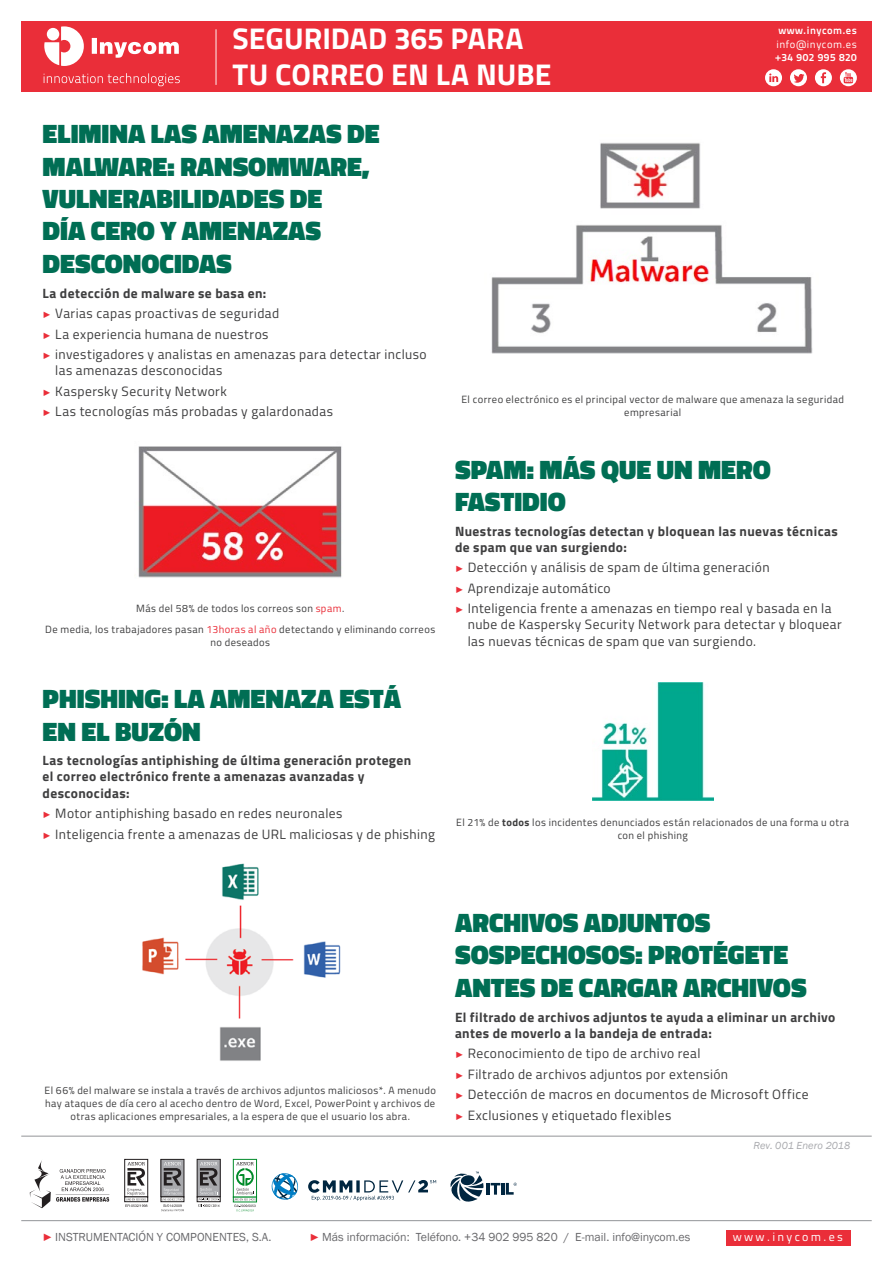
<style>
.page{position:relative;width:893px;height:1263px;background:#fff}
.page>*{position:absolute;margin:0;border:0;box-sizing:border-box;transform-origin:0 0}
.t1{font:700 30px/36px "Titillium Web";color:#fff}
.viñetas_con_triangul{font:900 27px/32.4px "Titillium Web";color:#006e54}
.t2{font:13.5px/16.2px "Titillium Web";letter-spacing:.03em;color:#3e3e3f}
.viñetas_con_triangul-2{font:700 13.5px/16.2px "Titillium Web";letter-spacing:.03em;color:#3e3e3f}
.t3{font:12px "Franklin Gothic";color:#69696c}
.t4{font:12px "Titillium Text 22 L";letter-spacing:.19em;color:#fff}
.viñetas_con_triangul-3{font:10.5px/12.6px "Titillium Web";letter-spacing:.04em;color:#3e3e3f;text-align:center}
.t5{font:700 10.5px "Titillium Text 22 L";letter-spacing:.05em;color:#fff}
.viñetas_con_triangul-4{font:italic 10.5px "Franklin Gothic";letter-spacing:.01em;color:#a8a9ad}
.t6{font:10.5px "Titillium Text 22 L";letter-spacing:.05em;color:#fff}
.s1{font-family:"Times New Roman";font-size:9px;color:#ea2e39}
.s2{color:#ea2e39}
.s3{font-weight:700}
.s4{font-family:"Times New Roman";font-size:10.5px;color:#ea2e39}
.s5{font-size:10.5px;color:#ea2e39}
</style>
<div class="page">
<hr style="left:21px;top:1220px;width:851px;height:1px;background:#939598">
<div style="left:21px;top:21px;width:851px;height:70px;background:#ea2e39"></div>
<svg style="left:765px;top:69px;width:17px;height:17px"></svg>
<svg style="left:790px;top:69px;width:17px;height:17px"></svg>
<svg style="left:815px;top:69px;width:17px;height:17px"></svg>
<svg style="left:840px;top:69px;width:17px;height:17px"></svg>
<hr style="left:216px;top:29px;width:1px;height:56px;background:#fff">
<svg style="left:44px;top:26px;width:136px;height:60px"></svg>
<div style="left:726px;top:1230px;width:124px;height:16px;background:#ea2e39"></div>
<hr style="left:21px;top:1136px;width:851px;height:1px;background:#939598">
<svg style="left:30px;top:1160px;width:79px;height:48px"></svg>
<div style="left:125px;top:1159px;width:23px;height:38px;border:1px solid #231f20"></div>
<div style="left:125px;top:1197px;width:23px;height:5px;border:1px solid #231f20"></div>
<svg style="left:125px;top:1162px;width:22px;height:45px"></svg>
<div style="left:161px;top:1159px;width:23px;height:38px;background:#a8a9ad"></div>
<div style="left:161px;top:1159px;width:23px;height:38px;border:1px solid #231f20"></div>
<svg style="left:161px;top:1162px;width:23px;height:49px"></svg>
<div style="left:233px;top:1159px;width:24px;height:38px;background:#fff;border:1px solid #008a29"></div>
<svg style="left:234px;top:1162px;width:22px;height:49px"></svg>
<div style="left:197px;top:1159px;width:23px;height:38px;background:#a8a9ad"></div>
<div style="left:197px;top:1159px;width:23px;height:38px;border:1px solid #231f20"></div>
<div style="left:197px;top:1197px;width:23px;height:5px;border:1px solid #231f20"></div>
<svg style="left:198px;top:1162px;width:22px;height:45px"></svg>
<img style="left:491px;top:142px;width:322px;height:212px">
<img style="left:138px;top:446px;width:204px;height:132px">
<img style="left:142px;top:863px;width:199px;height:198px">
<img style="left:592px;top:682px;width:121px;height:118px">
<svg style="left:271px;top:1173px;width:27px;height:27px"></svg>
<svg style="left:308px;top:1171px;width:209px;height:31px"></svg>
<p class="t1" style="left:233px;top:19px;width:320px">SEGURIDAD 365 PARA<br>TU CORREO EN LA NUBE</p>
<p class="t5" style="left:778px;top:23px;width:80px">www.inycom.es</p>
<p class="t6" style="left:776px;top:36px;width:82px">info@inycom.es</p>
<p class="t5" style="left:776px;top:50px;width:83px">+34 902 995 820</p>
<p class="viñetas_con_triangul" style="left:43px;top:118px;width:339px">ELIMINA LAS AMENAZAS DE<br>MALWARE: RANSOMWARE,<br>VULNERABILIDADES DE<br>DÍA CERO Y AMENAZAS<br>DESCONOCIDAS</p>
<p class="viñetas_con_triangul-2" style="left:43px;top:284px;width:225px">La detección de malware se basa en:</p>
<p class="t2" style="left:43px;top:305px;width:238px"><span class="s1">►</span> Varias capas proactivas de seguridad</p>
<p class="t2" style="left:43px;top:325px;width:227px"><span class="s1">►</span> La experiencia humana de nuestros</p>
<p class="t2" style="left:55px;top:345px;width:373px;text-indent:-13px"><span class="s1">►</span> investigadores y analistas en amenazas para detectar incluso las amenazas desconocidas</p>
<p class="t2" style="left:43px;top:382px;width:186px"><span class="s1">►</span> Kaspersky Security Network</p>
<p class="t2" style="left:43px;top:403px;width:292px"><span class="s1">►</span> Las tecnologías más probadas y galardonadas</p>
<p class="viñetas_con_triangul-3" style="left:136px;top:601px;width:210px">Más del 58% de todos los correos son <span class="s2">spam</span>.</p>
<p class="viñetas_con_triangul-3" style="left:45px;top:622px;width:392px">De media, los trabajadores pasan <span class="s2">13horas al año</span> detectando y eliminando correos no deseados</p>
<p class="viñetas_con_triangul" style="left:43px;top:682px;width:360px">PHISHING: LA AMENAZA ESTÁ<br>EN EL BUZÓN</p>
<p class="viñetas_con_triangul-2" style="left:43px;top:752px;width:370px">Las tecnologías antiphishing de última generación protegen el correo electrónico frente a amenazas avanzadas y desconocidas:</p>
<p class="t2" style="left:43px;top:805px;width:301px"><span class="s1">►</span> Motor antiphishing basado en redes neuronales</p>
<p class="t2" style="left:43px;top:825px;width:394px"><span class="s1">►</span> Inteligencia frente a amenazas de URL maliciosas y de phishing</p>
<p class="viñetas_con_triangul-3" style="left:461px;top:393px;width:384px">El correo electrónico es el principal vector de malware que amenaza la seguridad empresarial</p>
<p class="viñetas_con_triangul" style="left:455px;top:453px;width:317px">SPAM: MÁS QUE UN MERO<br>FASTIDIO</p>
<p class="viñetas_con_triangul-2" style="left:455px;top:522px;width:384px">Nuestras tecnologías detectan y bloquean las nuevas técnicas de spam que van surgiendo:</p>
<p class="t2" style="left:455px;top:559px;width:316px"><span class="s1">►</span> Detección y análisis de spam de última generación</p>
<p class="t2" style="left:455px;top:579px;width:157px"><span class="s1">►</span> Aprendizaje automático</p>
<p class="t2" style="left:468px;top:600px;width:376px;text-indent:-13px"><span class="s1">►</span> Inteligencia frente a amenazas en tiempo real y basada en la nube de Kaspersky Security Network para detectar y bloquear las nuevas técnicas de spam que van surgiendo.</p>
<p class="viñetas_con_triangul-3" style="left:456px;top:815px;width:394px">El 21% de <span class="s3">todos</span> los incidentes denunciados están relacionados de una forma u otra con el phishing</p>
<p class="viñetas_con_triangul-3" style="left:45px;top:1084px;width:393px">El 66% del malware se instala a través de archivos adjuntos maliciosos*. A menudo hay ataques de día cero al acecho dentro de Word, Excel, PowerPoint y archivos de otras aplicaciones empresariales, a la espera de que el usuario los abra.</p>
<p class="viñetas_con_triangul" style="left:455px;top:906px;width:353px">ARCHIVOS ADJUNTOS<br>SOSPECHOSOS: PROTÉGETE<br>ANTES DE CARGAR ARCHIVOS</p>
<p class="viñetas_con_triangul-2" style="left:455px;top:1008px;width:382px">El filtrado de archivos adjuntos te ayuda a eliminar un archivo antes de moverlo a la bandeja de entrada:</p>
<p class="t2" style="left:455px;top:1045px;width:247px"><span class="s1">►</span> Reconocimiento de tipo de archivo real</p>
<p class="t2" style="left:455px;top:1065px;width:275px"><span class="s1">►</span> Filtrado de archivos adjuntos por extensión</p>
<p class="t2" style="left:455px;top:1086px;width:355px"><span class="s1">►</span> Detección de macros en documentos de Microsoft Office</p>
<p class="t2" style="left:455px;top:1106px;width:218px"><span class="s1">►</span> Exclusiones y etiquetado flexibles</p>
<p class="viñetas_con_triangul-4" style="left:753px;top:1139px;width:98px">Rev. 001 Enero 2018</p>
<p class="t3" style="left:43px;top:1230px;width:231px"><span class="s4">►</span> INSTRUMENTACIÓN Y COMPONENTES, S.A.</p>
<p class="t3" style="left:309px;top:1230px;width:383px"><span class="s5">►</span> Más información: Teléfono. +34 902 995 820 / E-mail. info@inycom.es</p>
<p class="t4" style="left:733px;top:1228px;width:112px">www.inycom.es</p>
</div>
